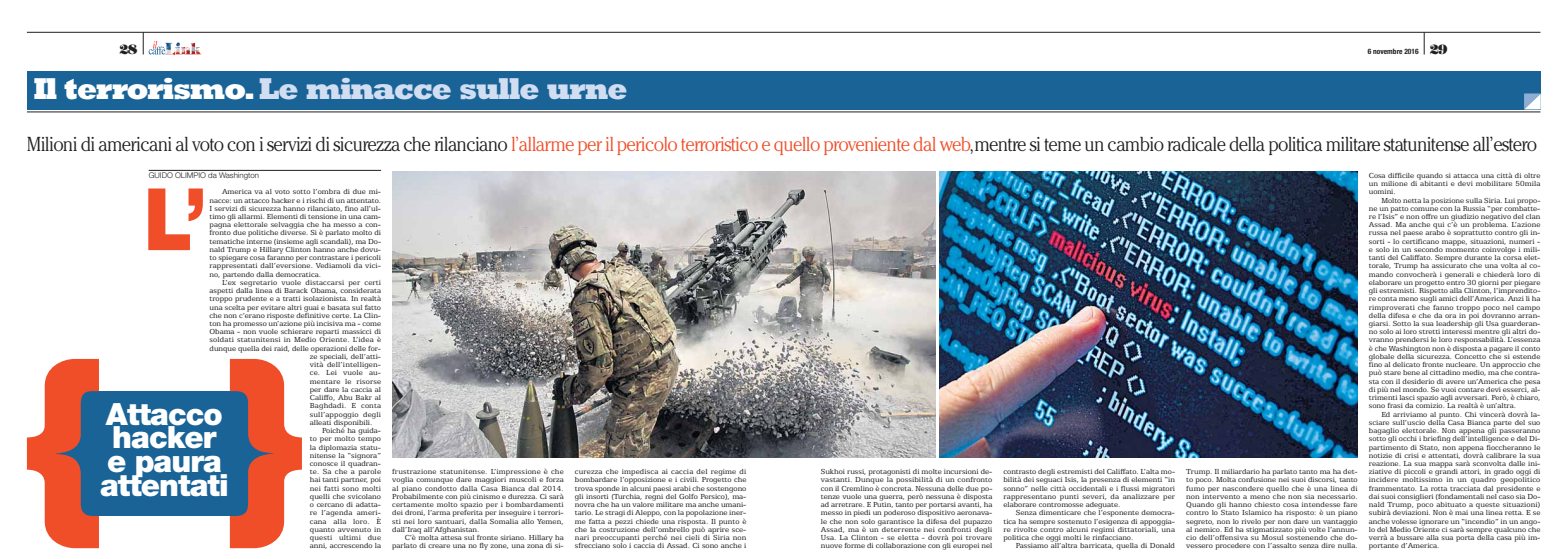
<style>
.page{position:relative;width:1559px;height:559px;background:#fff}
.page>*{position:absolute;margin:0;border:0;box-sizing:border-box;transform-origin:0 0}
.t1{font:900 86.27px "Helvetica Neue LT Std";color:#f04e29;scale:.9 1}
.t2{font:800 30.62px "Rockwell Std";letter-spacing:-.05em;color:#d1ddf1}
.t3{font:900 30.62px/23.6px "Helvetica Neue LT Std";letter-spacing:-.03em;color:#fff;text-align:center}
.t4{font:300 20.12px "Cheltenham Std";letter-spacing:-.04em;color:#231f20;scale:.92 1}
.t5{font:800 12.25px "Tiffany";color:#231f20;scale:.95 1}
.t6{font:8.22px/8.2px "Egyptian 505 BT";letter-spacing:-.005em;color:#231f20;text-align:justify}
.t7{font:300 7.88px "Helvetica Neue LT Std";color:#231f20}
.t8{font:700 condensed 7.44px "Helvetica Neue LT Std";color:#231f20}
.s1{font-family:"Tiffany";font-weight:800;font-stretch:normal;font-size:12.25px}
.s2{color:#fff}
.s3{color:#f04e29}
</style>
<div class="page">
<div style="left:27px;top:71px;width:1513px;height:38px;background:#196397"></div>
<hr style="left:27px;top:32px;width:1513px;height:1px;background:#231f20">
<hr style="left:27px;top:112px;width:1513px;height:1px;background:#231f20">
<svg style="left:143px;top:32px;width:22px;height:22px"></svg>
<svg style="left:1423px;top:32px;width:1px;height:22px"></svg>
<svg style="left:1524px;top:93px;width:16px;height:16px"></svg>
<img style="left:165px;top:42px;width:36px;height:13px">
<div style="left:46px;top:391px;width:237px;height:124px;background:#196397"></div>
<svg style="left:27px;top:359px;width:72px;height:189px"></svg>
<svg style="left:230px;top:359px;width:72px;height:189px"></svg>
<hr style="left:149px;top:170px;width:232px;height:1px;background:#231f20">
<img style="left:392px;top:172px;width:543px;height:285px">
<img style="left:939px;top:172px;width:418px;height:285px">
<h3 class="t5" style="left:119px;top:44px;width:20px">28</h3>
<p class="t8" style="left:1367px;top:47px;width:81px">6 novembre 2016 <span class="s1">29</span></p>
<h2 class="t2" style="left:33px;top:78px;width:596px"><span class="s2">Il terrorismo.</span> Le minacce sulle urne</h2>
<h3 class="t4" style="left:27px;top:136px;width:1643px">Milioni di americani al voto con i servizi di sicurezza che rilanciano <span class="s3">l’allarme per il pericolo terroristico e quello proveniente dal web</span>,mentre si teme un cambio radicale della politica militare statunitense all’estero</h3>
<p class="t6" style="left:210px;top:188px;width:173px;text-indent:12px">America va al voto sotto l’ombra di due mi&shy;nacce: un attacco hacker e i rischi di un attentato.<br>I servizi di sicurezza hanno rilanciato, fino all’ul&shy;timo gli allarmi. Elementi di tensione in una cam&shy;pagna elettorale selvaggia che ha messo a con&shy;fronto due politiche diverse. Si è parlato molto di tematiche interne (insieme agli scandali), ma Do&shy;nald Trump e Hillary Clinton hanno anche dovu&shy;to spiegare cosa faranno per contrastare i pericoli rappresentati dall’eversione. Vediamoli da vici&shy;no, partendo dalla democratica.</p>
<p class="t6" style="left:210px;top:278px;width:173px;text-indent:12px">L’ex segretario vuole distaccarsi per certi aspetti dalla linea di Barack Obama, considerata troppo prudente e a tratti isolazionista. In realtà una scelta per evitare altri guai e basata sul fatto che non c’erano risposte definitive certe. La Clin&shy;ton ha promesso un’azione più incisiva ma - come Obama - non vuole schierare reparti massicci di soldati statunitensi in Medio Oriente. L’idea è dunque quella dei raid, delle operazioni delle for-</p>
<p class="t7" style="left:149px;top:172px;width:112px">GUIDO OLIMPIO da Washington</p>
<p class="t6" style="left:1368px;top:172px;width:173px">Cosa difficile quando si attacca una città di oltre un milione di abitanti e devi mobilitare 50mila uomini.</p>
<p class="t6" style="left:1368px;top:196px;width:173px;text-indent:12px">Molto netta la posizione sulla Siria. Lui propo&shy;ne un patto comune con la Russia “per combatte&shy;re l’Isis” e non offre un giudizio negativo del clan Assad. Ma anche qui c’è un problema. L’azione russa nel paese arabo è soprattutto contro gli in&shy;sorti - lo certificano mappe, situazioni, numeri - e solo in un secondo momento coinvolge i mili&shy;tanti del Califfato. Sempre durante la corsa elet&shy;torale, Trump ha assicurato che una volta al co&shy;mando convocherà i generali e chiederà loro di elaborare un progetto entro 30 giorni per piegare gli estremisti. Rispetto alla Clinton, l’imprendito&shy;re conta meno sugli amici dell’America. Anzi li ha rimproverati che fanno troppo poco nel campo della difesa e che da ora in poi dovranno arran&shy;giarsi. Sotto la sua leadership gli Usa guarderan&shy;no solo ai loro stretti interessi mentre gli altri do&shy;vranno prendersi le loro responsabilità. L’essenza è che Washington non è disposta a pagare il conto globale della sicurezza. Concetto che si estende fino al delicato fronte nucleare. Un approccio che può stare bene al cittadino medio, ma che contra&shy;sta con il desiderio di avere un’America che pesa di più nel mondo. Se vuoi contare devi esserci, al&shy;trimenti lasci spazio agli avversari. Però, è chiaro, sono frasi da comizio. La realtà è un’altra.</p>
<p class="t6" style="left:1368px;top:410px;width:173px;text-indent:12px">Ed arriviamo al punto. Chi vincerà dovrà la&shy;sciare sull’uscio della Casa Bianca parte del suo bagaglio elettorale. Non appena gli passeranno sotto gli occhi i briefing dell’intelligence e del Di&shy;partimento di Stato, non appena fioccheranno le notizie di crisi e attentati, dovrà calibrare la sua reazione. La sua mappa sarà sconvolta dalle ini&shy;ziative di piccoli e grandi attori, in grado oggi di incidere moltissimo in un quadro geopolitico frammentato. La rotta tracciata dal presidente e dai suoi consiglieri (fondamentali nel caso sia Do&shy;nald Trump, poco abituato a queste situazioni) subirà deviazioni. Non è mai una linea retta. E se anche volesse ignorare un “incendio” in un ango&shy;lo del Medio Oriente ci sarà sempre qualcuno che verrà a bussare alla sua porta della casa più im&shy;portante d’America.</p>
<h1 class="t1" style="left:144px;top:188px;width:72px">L’</h1>
<p class="t6" style="left:310px;top:352px;width:73px">ze speciali, dell’atti&shy;vità dell’intelligen&shy;ce. Lei vuole au&shy;mentare le risorse per dare la caccia al Califfo, Abu Bakr al Baghdadi. E conta sull’appoggio degli alleati disponibili.</p>
<p class="t6" style="left:310px;top:426px;width:73px;text-indent:12px">Poiché ha guida&shy;to per molto tempo la diplomazia statu&shy;nitense la “signora” conosce il quadran&shy;te. Sa che a parole hai tanti partner, poi nei fatti sono molti quelli che svicolano o cercano di adatta&shy;re l’agenda ameri&shy;cana alla loro. È quanto avvenuto in questi ultimi due anni, accrescendo la</p>
<h2 class="t3" style="left:100px;top:405px;width:130px">Attacco hacker e paura attentati</h2>
<p class="t6" style="left:392px;top:468px;width:173px">frustrazione statunitense. L’impressione è che voglia comunque dare maggiori muscoli e forza al piano condotto dalla Casa Bianca dal 2014.<br>Probabilmente con più cinismo e durezza. Ci sarà certamente molto spazio per i bombardamenti dei droni, l’arma preferita per inseguire i terrori&shy;sti nei loro santuari, dalla Somalia allo Yemen, dall’Iraq all’Afghanistan.</p>
<p class="t6" style="left:392px;top:533px;width:173px;text-align:right">C’è molta attesa sul fronte siriano. Hillary ha parlato di creare una no fly zone, una zona di si-</p>
<p class="t6" style="left:575px;top:468px;width:173px">curezza che impedisca ai caccia del regime di bombardare l’opposizione e i civili. Progetto che trova sponde in alcuni paesi arabi che sostengono gli insorti (Turchia, regni del Golfo Persico), ma&shy;novra che ha un valore militare ma anche umani&shy;tario. Le stragi di Aleppo, con la popolazione iner&shy;me fatta a pezzi chiede una risposta. Il punto è che la costruzione dell’ombrello può aprire sce&shy;nari preoccupanti perché nei cieli di Siria non sfrecciano solo i caccia di Assad. Ci sono anche i</p>
<p class="t6" style="left:821px;top:468px;width:173px">Sukhoi russi, protagonisti di molte incursioni de&shy;vastanti. Dunque la possibilità di un confronto con il Cremlino è concreta. Nessuna delle due po&shy;tenze vuole una guerra, però nessuna è disposta ad arretrare. E Putin, tanto per portarsi avanti, ha messo in piedi un poderoso dispositivo aeronava&shy;le che non solo garantisce la difesa del pupazzo Assad, ma è un deterrente nei confronti degli Usa. La Clinton - se eletta - dovrà poi trovare nuove forme di collaborazione con gli europei nel</p>
<p class="t6" style="left:1003px;top:468px;width:173px">contrasto degli estremisti del Califfato. L’alta mo&shy;bilità dei seguaci Isis, la presenza di elementi “in sonno” nelle città occidentali e i flussi migratori rappresentano punti severi, da analizzare per elaborare contromosse adeguate.</p>
<p class="t6" style="left:1186px;top:468px;width:173px">Trump. Il miliardario ha parlato tanto ma ha det&shy;to poco. Molta confusione nei suoi discorsi, tanto fumo per nascondere quello che è una linea di non intervento a meno che non sia necessario.<br>Quando gli hanno chiesto cosa intendesse fare contro lo Stato Islamico ha risposto: è un piano segreto, non lo rivelo per non dare un vantaggio al nemico. Ed ha stigmatizzato più volte l’annun&shy;cio dell’offensiva su Mosul sostenendo che do&shy;vessero procedere con l’assalto senza dire nulla.</p>
<p class="t6" style="left:1003px;top:509px;width:173px;text-indent:12px">Senza dimenticare che l’esponente democra&shy;tica ha sempre sostenuto l’esigenza di appoggia&shy;re rivolte contro alcuni regimi dittatoriali, una politica che oggi molti le rinfacciano.</p>
<p class="t6" style="left:1016px;top:542px;width:161px">Passiamo all’altra barricata, quella di Donald</p>
</div>
